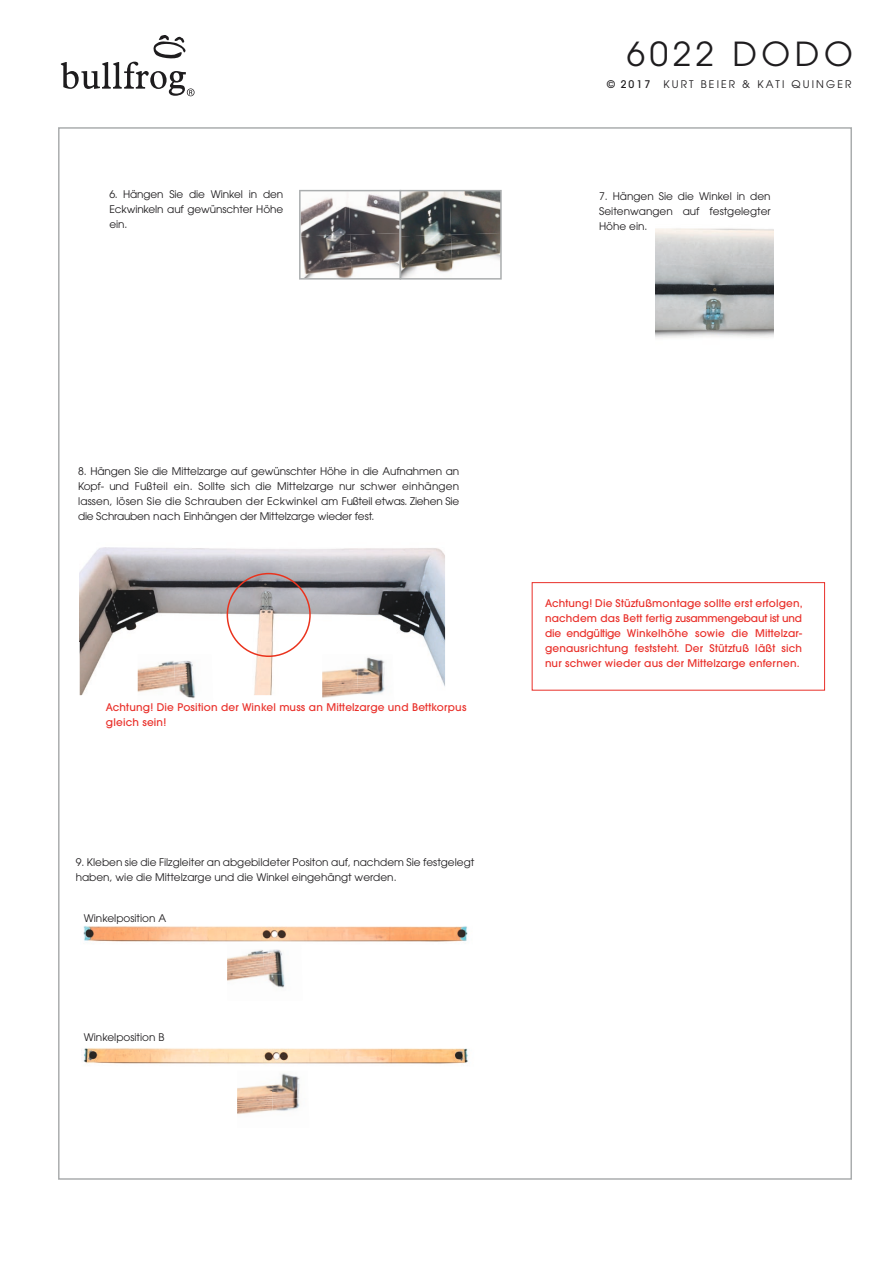
<style>
.page{position:relative;width:893px;height:1263px;background:#fff}
.page>*{position:absolute;margin:0;border:0;box-sizing:border-box;transform-origin:0 0}
.t1{font:33px "ITC Avant Garde Pro";letter-spacing:.14em;color:#1e1c1e}
.t2{font:10.5px/15px "ITC Avant Garde Pro";color:#1e1c1e;text-align:justify}
.t3{font:500 10.5px/15px "ITC Avant Garde Pro";letter-spacing:.02em;color:#e92f29}
.t4{font:10.5px "ITC Avant Garde Pro";letter-spacing:.2em;color:#1e1c1e}
.t5{font:500 10.5px "ITC Avant Garde Pro";color:#1e1c1e}
</style>
<div class="page">
<svg style="left:61px;top:35px;width:134px;height:61px"></svg>
<img style="left:80px;top:547px;width:365px;height:148px">
<img style="left:655px;top:228px;width:118px;height:110px">
<div style="left:227px;top:573px;width:84px;height:84px;border:2px solid #ea331d;border-radius:50%"></div>
<img style="left:403px;top:193px;width:46px;height:42px">
<svg style="left:299px;top:190px;width:101px;height:90px"></svg>
<img style="left:449px;top:193px;width:50px;height:42px">
<img style="left:403px;top:235px;width:48px;height:42px">
<img style="left:451px;top:233px;width:48px;height:38px">
<div style="left:400px;top:190px;width:102px;height:90px;border:2px solid #aaadae"></div>
<img style="left:138px;top:654px;width:75px;height:45px">
<img style="left:322px;top:654px;width:72px;height:44px">
<div style="left:532px;top:582px;width:293px;height:108px;border:1px solid #e92f29"></div>
<img style="left:83px;top:926px;width:385px;height:16px">
<img style="left:83px;top:1048px;width:385px;height:16px">
<img style="left:227px;top:949px;width:57px;height:26px">
<img style="left:227px;top:975px;width:37px;height:6px">
<img style="left:264px;top:973px;width:21px;height:15px">
<img style="left:237px;top:1073px;width:63px;height:25px">
<img style="left:237px;top:1098px;width:63px;height:17px">
<p class="t2" style="left:109px;top:187px;width:175px">6. Hängen Sie die Winkel in den Eckwinkeln auf gewünschter Höhe ein.</p>
<h1 class="t1" style="left:627px;top:34px;width:227px">6022 DODO</h1>
<p class="t5" style="left:607px;top:77px;width:45px">© 2017</p>
<p class="t4" style="left:663px;top:77px;width:189px">KURT BEIER &amp; KATI QUINGER</p>
<p class="t2" style="left:599px;top:188px;width:173px">7. Hängen Sie die Winkel in den Seitenwangen auf festgelegter Höhe ein.</p>
<p class="t2" style="left:78px;top:464px;width:383px">8. Hängen Sie die Mittelzarge auf gewünschter Höhe in die Aufnahmen an Kopf- und Fußteil ein. Sollte sich die Mittelzarge nur schwer einhängen lassen, lösen Sie die Schrauben der Eckwinkel am Fußteil etwas. Ziehen Sie die Schrauben nach Einhängen der Mittelzarge wieder fest.</p>
<p class="t3" style="left:106px;top:700px;width:362px">Achtung! Die Position der Winkel muss an Mittelzarge und Bettkorpus gleich sein!</p>
<p class="t2" style="left:76px;top:854px;width:400px">9. Kleben sie die Filzgleiter an abgebildeter Positon auf, nachdem Sie festgelegt haben, wie die Mittelzarge und die Winkel eingehängt werden.</p>
<p class="t2" style="left:84px;top:910px;width:84px">Winkelposition A</p>
<p class="t2" style="left:84px;top:1029px;width:82px">Winkelposition B</p>
<p class="t3" style="left:545px;top:595px;width:259px;text-align:justify">Achtung! Die Stüzfußmontage sollte erst erfolgen, nachdem das Bett fertig zusammengebaut ist und die endgültige Winkelhöhe sowie die Mittelzar&shy;genausrichtung feststeht. Der Stützfuß läßt sich nur schwer wieder aus der Mittelzarge enfernen.</p>
</div>
